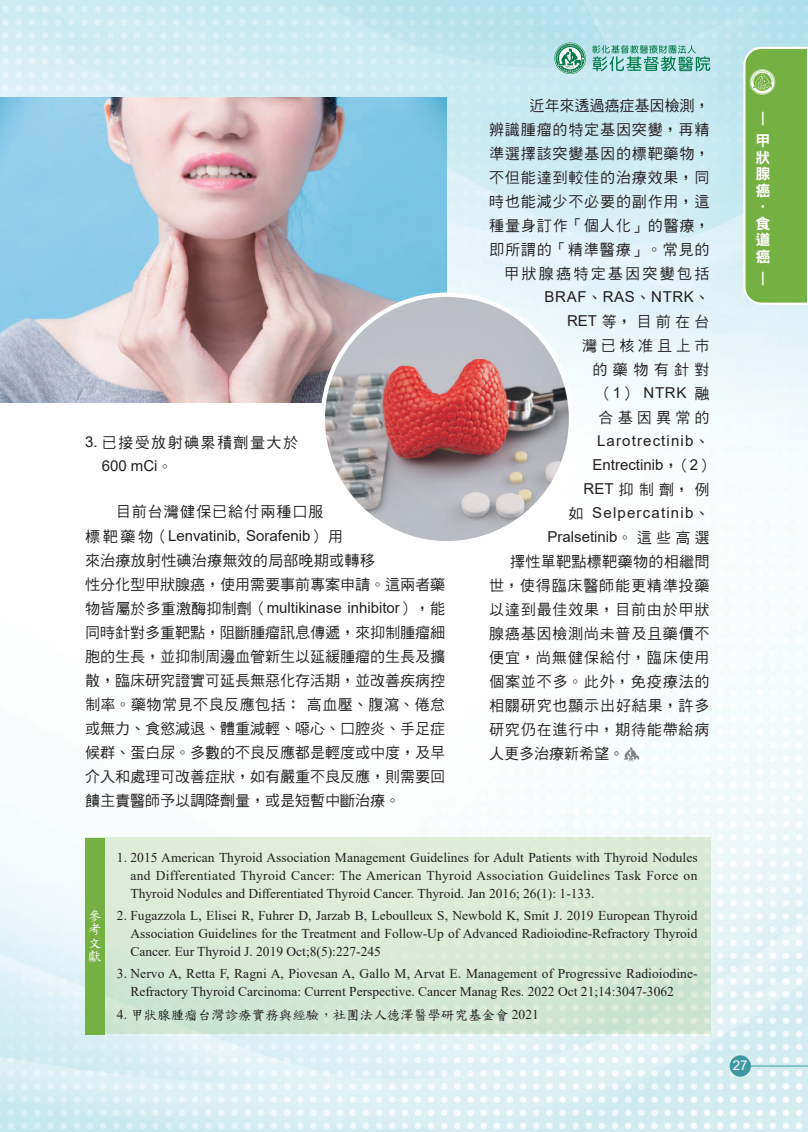
<style>
.page{position:relative;width:808px;height:1132px;background:#fff}
.page>*{position:absolute;margin:0;border:0;box-sizing:border-box;transform-origin:0 0}
.t1{font:15px/24px "DF Hei Md HKP BF";letter-spacing:.06em;color:#231f20;text-align:justify}
.t2{font:15px "Arial";color:#231f20}
.t3{font:15px/24px "DF Hei Md HKP BF";color:#231f20}
.t4{font:15px/24px "Arial";letter-spacing:.08em;color:#231f20;text-align:right}
.t5{font:15px/24px "Arial";letter-spacing:.075em;color:#231f20;text-align:center}
.t6{font:15px/24px "DF Hei Md HKP BF";letter-spacing:.295em;color:#231f20;text-align:right}
.t7{font:15px "Arial";letter-spacing:.045em;color:#231f20}
.t8{font:15px "DF Hei Md HKP BF";letter-spacing:.1em;color:#231f20}
.t9{font:15px/16.5px "DFN Hei XB HKP BF";color:#fff}
.t10{font:13.5px/18px "Times New Roman";color:#231f20;text-align:justify}
.t11{font:13.5px "DF Kai Shu SB Estd BF";color:#231f20}
.t12{font:13.5px/13.5px "DF Kai Shu SB Estd BF";color:#fff}
.t13{font:13.5px "Arial";color:#fff}
.s1{font-family:"Arial"}
.s2{font-family:"DF Hei Md HKP BF"}
.s3{font-family:"DF Hei Medium V20 UNI H"}
.s4{font-family:"Times New Roman"}
</style>
<div class="page">
<img style="left:0;top:0;width:808px;height:1131px">
<svg style="left:592px;top:45px;width:118px;height:26px;background:#82c2b6"></svg>
<svg style="left:554px;top:43px;width:32px;height:31px"></svg>
<svg style="left:555px;top:43px;width:30px;height:30px"></svg>
<svg style="left:555px;top:44px;width:30px;height:29px"></svg>
<svg style="left:556px;top:45px;width:28px;height:27px"></svg>
<img style="left:0;top:721px;width:1px;height:312px">
<svg style="left:624px;top:747px;width:15px;height:14px"></svg>
<div style="left:85px;top:837px;width:625px;height:196px;background:linear-gradient(to bottom,#e1eed8,#cee6d2)"></div>
<div style="left:85px;top:837px;width:20px;height:196px;background:#75b042"></div>
<img style="left:0;top:98px;width:447px;height:304px">
<img style="left:323px;top:294px;width:248px;height:247px">
<div style="left:730px;top:1054px;width:21px;height:22px;background:#3d98a2;border-radius:50%"></div>
<hr style="left:744px;top:1065px;width:64px;height:1px;background:#3d98a2">
<svg style="left:742px;top:46px;width:66px;height:260px;background:#80b754"></svg>
<p class="t8" style="left:85px;top:435px;width:215px"><span class="s1">3.</span> 已接受放射碘累積劑量大於</p>
<p class="t2" style="left:102px;top:455px;width:72px">600 mCi<span class="s2">。</span></p>
<p class="t1" style="left:116px;top:500px;width:209px">目前台灣健保已給付兩種口服</p>
<p class="t2" style="left:85px;top:524px;width:259px"><span class="s2">標靶藥物（</span>Lenvatinib, Sorafenib<span class="s2">）用</span></p>
<p class="t3" style="left:85px;top:548px;width:361px">來治療放射性碘治療無效的局部晚期或轉移<br>性分化型甲狀腺癌，使用需要事前專案申請。這兩者藥</p>
<p class="t2" style="left:85px;top:596px;width:361px"><span class="s2">物皆屬於多重激</span><span class="s3">酶</span><span class="s2">抑制劑（</span>multikinase inhibitor<span class="s2">），能</span></p>
<p class="t1" style="left:85px;top:620px;width:361px">同時針對多重靶點，阻斷腫瘤訊息傳遞，來抑制腫瘤細胞的生長，並抑制周邊血管新生以延緩腫瘤的生長及擴散，臨床研究證實可延長無惡化存活期，並改善疾病控制率。藥物常見不良反應包括：高血壓、腹瀉、倦怠或無力、食慾減退、體重減輕、噁心、口腔炎、手足症候群、蛋白尿。多數的不良反應都是輕度或中度，及早介入和處理可改善症狀，如有嚴重不良反應，則需要回饋主責醫師予以調降劑量，或是短暫中斷治療。</p>
<p class="t1" style="left:489px;top:94px;width:222px;text-align:right">近年來透過癌症基因檢測，<br>辨識腫瘤的特定基因突變，再精準選擇該突變基因的標靶藥物，不但能達到較佳的治療效果，同時也能減少不必要的副作用，這種量身訂作「個人化」的醫療，即所謂的「精準醫療」。常見的甲狀腺癌特定基因突變包括</p>
<p class="t7" style="left:544px;top:286px;width:167px">BRAF<span class="s2">、</span>RAS<span class="s2">、</span>NTRK<span class="s2">、</span></p>
<p class="t6" style="left:567px;top:310px;width:144px"><span class="s1">RET</span>等，目前在台灣已核准且上市的藥物有針對</p>
<p class="t2" style="left:597px;top:382px;width:114px"><span class="s2">（</span>1<span class="s2">）</span> NTRK <span class="s2">融</span></p>
<p class="t1" style="left:598px;top:406px;width:112px">合基因異常的</p>
<p class="t5" style="left:592px;top:428px;width:122px">Larotrectinib<span class="s2">、<br></span>Entrectinib<span class="s2">，（</span>2<span class="s2">）</span></p>
<p class="t1" style="left:583px;top:478px;width:127px"><span class="s1">RET</span>抑制劑，例</p>
<p class="t4" style="left:547px;top:500px;width:164px"><span class="s2">如</span> Selpercatinib<span class="s2">、<br></span>Pralsetinib<span class="s2">。這些高選</span></p>
<p class="t1" style="left:489px;top:550px;width:222px;text-indent:21px">擇性單靶點標靶藥物的相繼問世，使得臨床醫師能更精準投藥以達到最佳效果，目前由於甲狀腺癌基因檢測尚未普及且藥價不便宜，尚無健保給付，臨床使用個案並不多。此外，免疫療法的相關研究也顯示出好結果，許多研究仍在進行中，期待能帶給病人更多治療新希望。</p>
<p class="t12" style="left:88px;top:908px;width:21px">參考文獻</p>
<p class="t10" style="left:130px;top:847px;width:569px;text-indent:-14px">1. 2015 American Thyroid Association Management Guidelines for Adult Patients with Thyroid Nodules and Differentiated Thyroid Cancer: The American Thyroid Association Guidelines Task Force on Thyroid Nodules and Differentiated Thyroid Cancer. Thyroid. Jan 2016; 26(1): 1-133.</p>
<p class="t10" style="left:130px;top:905px;width:568px;text-indent:-14px">2. Fugazzola L, Elisei R, Fuhrer D, Jarzab B, Leboulleux S, Newbold K, Smit J. 2019 European Thyroid Association Guidelines for the Treatment and Follow-Up of Advanced Radioiodine-Refractory Thyroid Cancer. Eur Thyroid J. 2019 Oct;8(5):227-245</p>
<p class="t10" style="left:130px;top:964px;width:569px;text-indent:-14px">3. Nervo A, Retta F, Ragni A, Piovesan A, Gallo M, Arvat E. Management of Progressive Radioiodine-<br>Refractory Thyroid Carcinoma: Current Perspective. Cancer Manag Res. 2022 Oct 21;14:3047-3062</p>
<p class="t11" style="left:117px;top:1007px;width:423px"><span class="s4">4.</span> 甲狀腺腫瘤台灣診療實務與經驗，社團法人德澤醫學研究基金會 <span class="s4">2021</span></p>
<p class="t9" style="left:771px;top:111px;width:16px;rotate:90deg">—</p>
<p class="t9" style="left:755px;top:132px;width:16px">甲狀腺癌．食道癌</p>
<p class="t9" style="left:771px;top:271px;width:16px;rotate:90deg">—</p>
<p class="t13" style="left:733px;top:1056px;width:17px">27</p>
</div>
